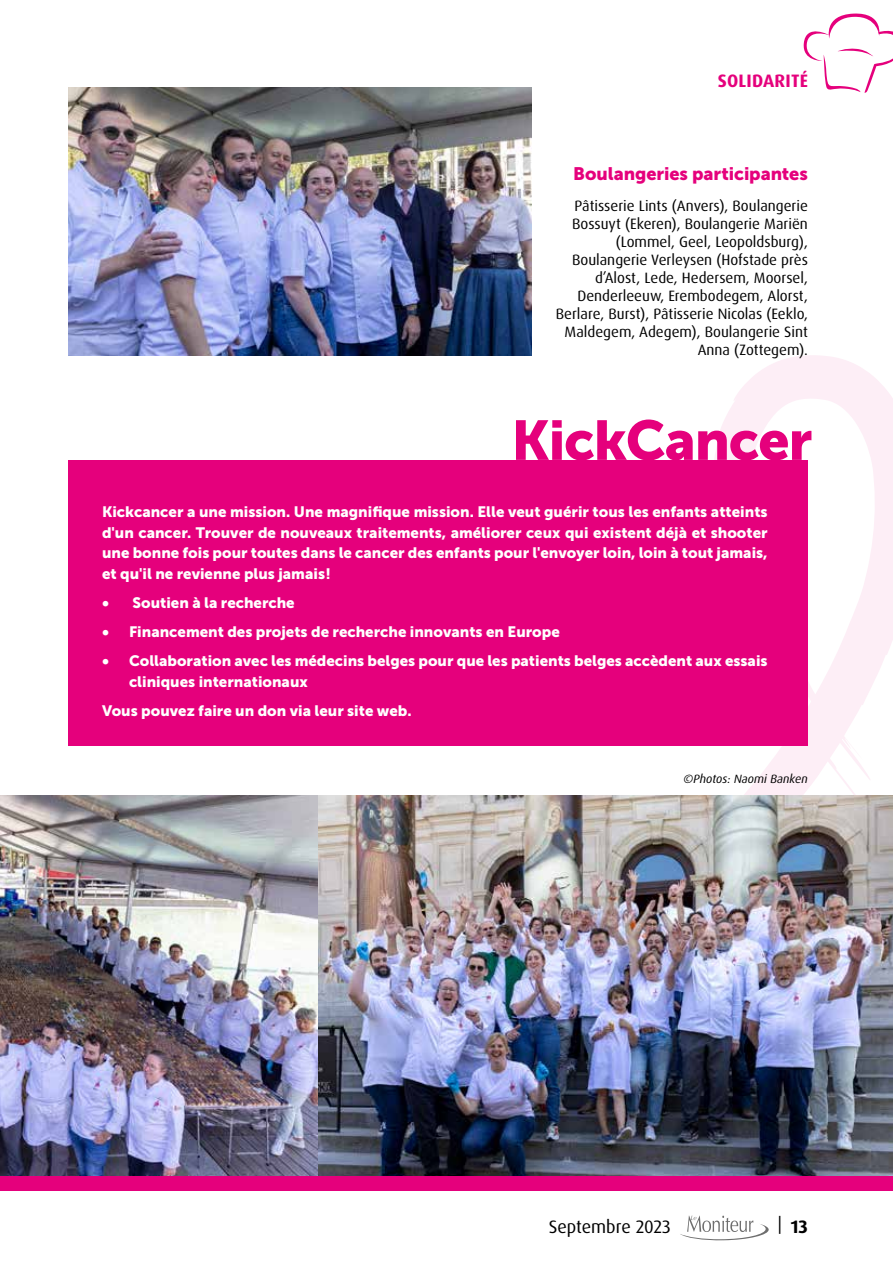
<style>
.page{position:relative;width:893px;height:1263px;background:#fff}
.page>*{position:absolute;margin:0;border:0;box-sizing:border-box;transform-origin:0 0}
.t1{font:55.5px "Museo Sans 900";letter-spacing:-.02em;color:#e5007c}
.t2{font:18px "Museo Sans 900";letter-spacing:-.005em;color:#e5007c}
.t3{font:18px "Dax Pro";letter-spacing:-.005em;color:#000}
.t4{font:700 18px "Dax Pro";letter-spacing:.01em;color:#e5007c}
.t5{font:700 18px "Dax Pro";color:#000}
.t6{font:15px/20.5px "Museo Sans 900";color:#fff;text-align:justify}
.t7{font:15px/18px "Dax Pro";color:#000;text-align:right}
.t8{font:italic 12px "Dax Pro";color:#000}
</style>
<div class="page">
<svg style="left:680px;top:1215px;width:89px;height:26px"></svg>
<svg style="left:714px;top:355px;width:179px;height:440px"></svg>
<svg style="left:808px;top:693px;width:2px;height:10px"></svg>
<img style="left:0;top:795px;width:893px;height:381px">
<svg style="left:803px;top:13px;width:90px;height:80px"></svg>
<img style="left:68px;top:87px;width:463px;height:268px">
<div style="left:0;top:1176px;width:893px;height:14px;background:#e5007c"></div>
<div style="left:68px;top:460px;width:740px;height:286px;background:#e5007c"></div>
<p class="t4" style="left:718px;top:69px;width:92px">SOLIDARITÉ</p>
<p class="t2" style="left:573px;top:164px;width:236px">Boulangeries participantes</p>
<p class="t7" style="left:556px;top:197px;width:254px">Pâtisserie Lints (Anvers), Boulangerie Bossuyt (Ekeren), Boulangerie Mariën (Lommel, Geel, Leopoldsburg), Boulangerie Verleysen (Hofstade près d’Alost, Lede, Hedersem, Moorsel, Denderleeuw, Erembodegem, Alorst, Berlare, Burst), Pâtisserie Nicolas (Eeklo, Maldegem, Adegem), Boulangerie Sint Anna (Zottegem).</p>
<h1 class="t1" style="left:511px;top:409px;width:302px">KickCancer</h1>
<p class="t6" style="left:102px;top:502px;width:667px">Kickcancer a une mission. Une magnifique mission. Elle veut guérir tous les enfants atteints d'un cancer. Trouver de nouveaux traitements, améliorer ceux qui existent déjà et shooter une bonne fois pour toutes dans le cancer des enfants pour l'envoyer loin, loin à tout jamais, et qu'il ne revienne plus jamais !</p>
<p class="t6" style="left:102px;top:592px;width:194px">• Soutien à la recherche</p>
<p class="t6" style="left:102px;top:621px;width:459px">• Financement des projets de recherche innovants en Europe</p>
<p class="t6" style="left:129px;top:651px;width:640px;text-indent:-27px">• Collaboration avec les médecins belges pour que les patients belges accèdent aux essais cliniques internationaux</p>
<p class="t6" style="left:102px;top:700px;width:311px">Vous pouvez faire un don via leur site web.</p>
<p class="t8" style="left:684px;top:771px;width:126px">©Photos: Naomi Banken</p>
<p class="t3" style="left:549px;top:1215px;width:124px">Septembre 2023</p>
<p class="t5" style="left:778px;top:1215px;width:32px"><sup>|</sup> 13</p>
</div>
